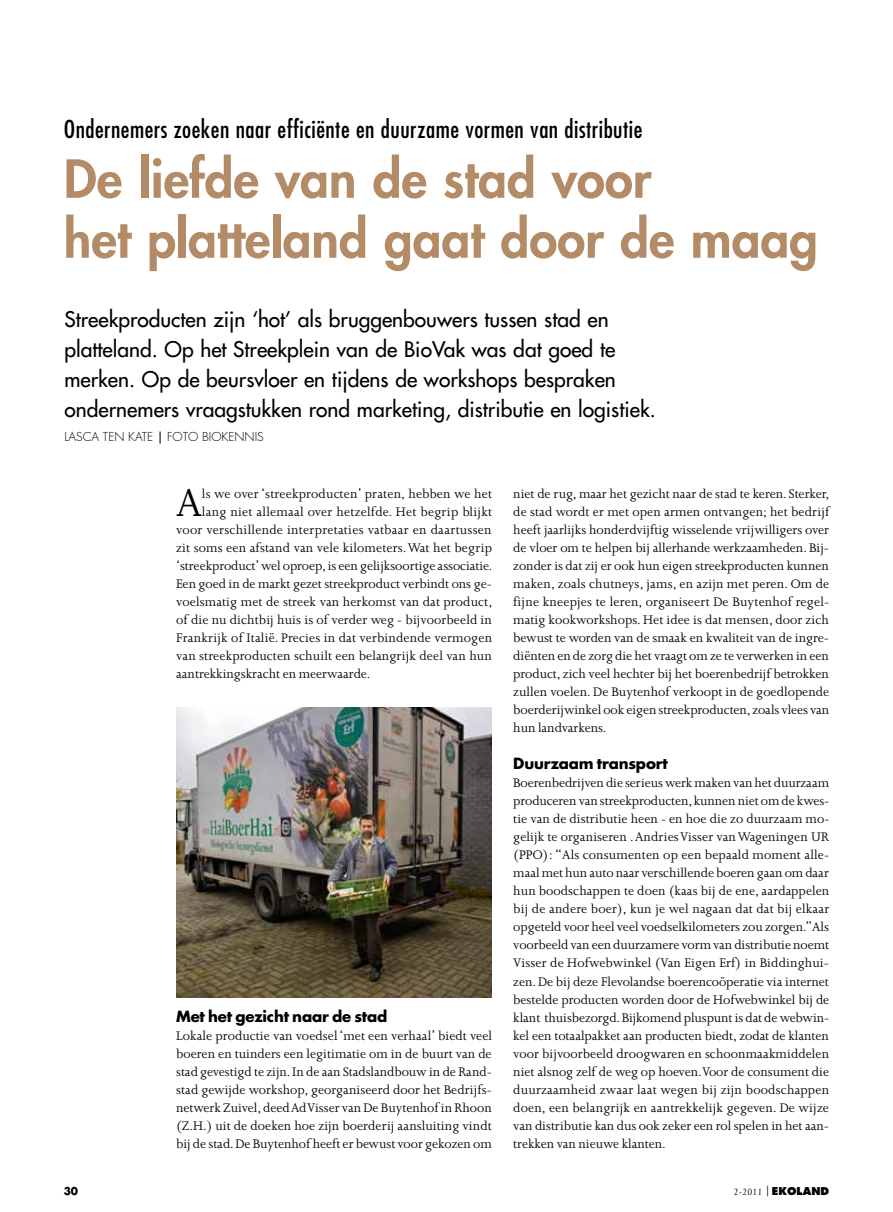
<style>
.page{position:relative;width:893px;height:1212px;background:#fff}
.page>*{position:absolute;margin:0;border:0;box-sizing:border-box;transform-origin:0 0}
.t1{font:800 51px/60px "Futura Std";color:#b38b66}
.t2{font:44.4px "Joanna MT Std";color:#000}
.t3{font:condensed 24px "Futura Std";letter-spacing:.02em;color:#000}
.t4{font:500 21px/30px "Futura Std";color:#000}
.t5{font:700 15px "Futura Std";letter-spacing:-.015em;color:#000}
.t6{font:14.25px/18px "Joanna MT Std";letter-spacing:.005em;color:#000;text-align:justify}
.t7{font:300 12px "Futura Std";color:#000}
.t8{font:800 10.5px "Futura Std";color:#000}
.t9{font:700 10.5px "Futura Std";color:#000}
.s1{font-weight:500}
.s2{font-family:"Joanna MT Std";font-weight:400;font-style:italic}
</style>
<div class="page">
<img style="left:176px;top:707px;width:315px;height:290px">
<h3 class="t3" style="left:64px;top:114px;width:580px">Ondernemers zoeken naar efficiënte en duurzame vormen van distributie</h3>
<h1 class="t1" style="left:64px;top:149px;width:756px">De liefde van de stad voor<br>het platteland gaat door de maag</h1>
<p class="t4" style="left:65px;top:304px;width:593px">Streekproducten zijn ‘hot’ als bruggenbouwers tussen stad en platteland. Op het Streekplein van de BioVak was dat goed te merken. Op de beursvloer en tijdens de workshops bespraken ondernemers vraagstukken rond marketing, distributie en logistiek.</p>
<p class="t7" style="left:65px;top:429px;width:201px">LASCA TEN KATE <span class="s1">|</span> FOTO BIOKENNIS</p>
<h2 class="t2" style="left:176px;top:478px;width:27px">A</h2>
<p class="t6" style="left:202px;top:484px;width:292px">ls we over ‘streekproducten’ praten, hebben we het</p>
<p class="t6" style="left:202px;top:502px;width:292px">lang niet allemaal over hetzelfde. Het begrip blijkt</p>
<p class="t6" style="left:176px;top:520px;width:317px">voor verschillende interpretaties vatbaar en daartussen</p>
<p class="t6" style="left:176px;top:539px;width:317px">zit soms een afstand van vele kilometers. Wat het begrip</p>
<p class="t6" style="left:176px;top:557px;width:318px">‘streekproduct’ wel oproep, is een gelijksoortige associatie.</p>
<p class="t6" style="left:176px;top:575px;width:317px">Een goed in de markt gezet streekproduct verbindt ons ge-</p>
<p class="t6" style="left:176px;top:593px;width:318px">voelsmatig met de streek van herkomst van dat product,</p>
<p class="t6" style="left:176px;top:611px;width:317px">of die nu dichtbij huis is of verder weg - bijvoorbeeld in</p>
<p class="t6" style="left:176px;top:629px;width:317px">Frankrijk of Italië. Precies in dat verbindende vermogen</p>
<p class="t6" style="left:176px;top:647px;width:317px">van streekproducten schuilt een belangrijk deel van hun</p>
<p class="t6" style="left:176px;top:665px;width:196px">aantrekkingskracht en meerwaarde.</p>
<p class="t5" style="left:176px;top:1006px;width:213px">Met het gezicht naar de stad</p>
<p class="t6" style="left:176px;top:1026px;width:317px">Lokale productie van voedsel ‘met een verhaal’ biedt veel boeren en tuinders een legitimatie om in de buurt van de stad gevestigd te zijn. In de aan Stadslandbouw in de Rand&shy;stad gewijde workshop, georganiseerd door het Bedrijfs&shy;netwerk Zuivel, deed Ad Visser van De Buytenhof in Rhoon (Z.H.) uit de doeken hoe zijn boerderij aansluiting vindt bij de stad. De Buytenhof heeft er bewust voor gekozen om</p>
<p class="t6" style="left:513px;top:484px;width:318px">niet de rug, maar het gezicht naar de stad te keren. Sterker, de stad wordt er met open armen ontvangen; het bedrijf heeft jaarlijks honderdvijftig wisselende vrijwilligers over de vloer om te helpen bij allerhande werkzaamheden. Bij&shy;zonder is dat zij er ook hun eigen streekproducten kunnen maken, zoals chutneys, jams, en azijn met peren. Om de fijne kneepjes te leren, organiseert De Buytenhof regel&shy;matig kookworkshops. Het idee is dat mensen, door zich bewust te worden van de smaak en kwaliteit van de ingre&shy;diënten en de zorg die het vraagt om ze te verwerken in een product, zich veel hechter bij het boerenbedrijf betrokken zullen voelen. De Buytenhof verkoopt in de goedlopende boerderijwinkel ook eigen streekproducten, zoals vlees van hun landvarkens.</p>
<p class="t5" style="left:513px;top:753px;width:156px">Duurzaam transport</p>
<p class="t6" style="left:513px;top:773px;width:318px">Boerenbedrijven die serieus werk maken van het duurzaam produceren van streekproducten, kunnen niet om de kwes&shy;tie van de distributie heen - en hoe die zo duurzaam mo&shy;gelijk te organiseren . Andries Visser van Wageningen UR (PPO): “Als consumenten op een bepaald moment alle&shy;maal met hun auto naar verschillende boeren gaan om daar hun boodschappen te doen (kaas bij de ene, aardappelen bij de andere boer), kun je wel nagaan dat dat bij elkaar opgeteld voor heel veel voedselkilometers zou zorgen.”Als voorbeeld van een duurzamere vorm van distributie noemt Visser de Hofwebwinkel (Van Eigen Erf) in Biddinghui&shy;zen. De bij deze Flevolandse boerencoöperatie via internet bestelde producten worden door de Hofwebwinkel bij de klant thuisbezorgd. Bijkomend pluspunt is dat de webwin&shy;kel een totaalpakket aan producten biedt, zodat de klanten voor bijvoorbeeld droogwaren en schoonmaakmiddelen niet alsnog zelf de weg op hoeven. Voor de consument die duurzaamheid zwaar laat wegen bij zijn boodschappen doen, een belangrijk en aantrekkelijk gegeven. De wijze van distributie kan dus ook zeker een rol spelen in het aan&shy;trekken van nieuwe klanten.</p>
<p class="t9" style="left:64px;top:1184px;width:16px">30</p>
<p class="t8" style="left:734px;top:1184px;width:97px"><span class="s2">2-2011</span> <span class="s1">|</span> EKOLAND</p>
</div>
